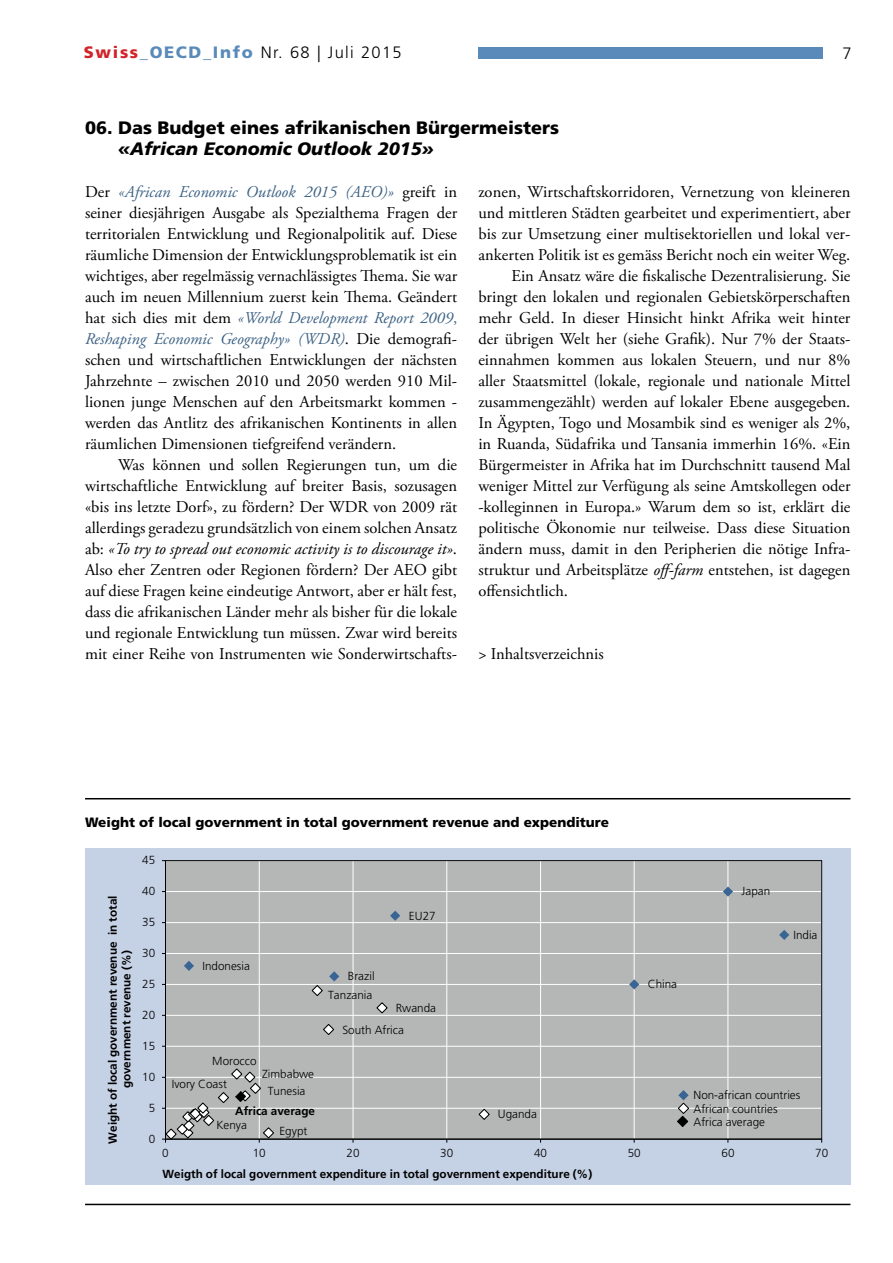
<style>
.page{position:relative;width:893px;height:1263px;background:#fff}
.page>*{position:absolute;margin:0;border:0;box-sizing:border-box;transform-origin:0 0}
.t1{font:900 18px "Frutiger LT Pro";color:#000}
.t2{font:italic 900 18px "Frutiger LT Pro";color:#000}
.t3{font:16.5px/21px "Adobe Garamond Pro";color:#000;text-align:justify}
.t4{font:300 16.5px "Frutiger LT Pro";letter-spacing:.08em;color:#000}
.t5{font:900 13.5px "Frutiger LT Pro";color:#000}
.t6{font:300 11.7px/13.5px "Frutiger LT Pro";color:#000}
.t7{font:700 11.7px/13.8px "Frutiger LT Pro";color:#000;text-align:center}
.s1{font-weight:900;color:#d2232a}
.s2{font-weight:900;color:#598aba}
.s3{font-style:italic;color:#3d6285}
.s4{color:#3d6285}
.s5{font-style:italic}
</style>
<div class="page">
<div style="left:478px;top:47px;width:345px;height:12px;background:#598aba"></div>
<hr style="left:85px;top:1204px;width:765px;height:1px;background:#000">
<div style="left:85px;top:848px;width:765px;height:336px;background:#c5d1e4"></div>
<div style="left:165px;top:861px;width:657px;height:278px;background:#b5b7b7"></div>
<hr style="left:165px;top:891px;width:657px;height:1px;background:#fff">
<hr style="left:165px;top:922px;width:657px;height:1px;background:#fff">
<hr style="left:165px;top:953px;width:657px;height:1px;background:#fff">
<hr style="left:165px;top:984px;width:657px;height:1px;background:#fff">
<hr style="left:165px;top:1015px;width:657px;height:1px;background:#fff">
<hr style="left:165px;top:1046px;width:657px;height:1px;background:#fff">
<hr style="left:165px;top:1077px;width:657px;height:1px;background:#fff">
<hr style="left:165px;top:1108px;width:657px;height:1px;background:#fff">
<hr style="left:728px;top:861px;width:1px;height:278px;background:#fff">
<hr style="left:634px;top:861px;width:1px;height:278px;background:#fff">
<hr style="left:540px;top:861px;width:1px;height:278px;background:#fff">
<hr style="left:446px;top:861px;width:1px;height:278px;background:#fff">
<hr style="left:353px;top:861px;width:1px;height:278px;background:#fff">
<hr style="left:259px;top:861px;width:1px;height:278px;background:#fff">
<hr style="left:165px;top:861px;width:1px;height:278px;background:#000">
<hr style="left:165px;top:1139px;width:657px;height:1px;background:#000">
<svg style="left:478px;top:1108px;width:13px;height:12px"></svg>
<svg style="left:323px;top:1024px;width:11px;height:11px"></svg>
<svg style="left:376px;top:1002px;width:12px;height:12px"></svg>
<svg style="left:162px;top:1067px;width:113px;height:75px"></svg>
<svg style="left:629px;top:979px;width:10px;height:10px"></svg>
<svg style="left:311px;top:971px;width:28px;height:25px"></svg>
<svg style="left:184px;top:961px;width:10px;height:10px"></svg>
<svg style="left:779px;top:930px;width:10px;height:10px"></svg>
<svg style="left:390px;top:911px;width:10px;height:10px"></svg>
<svg style="left:723px;top:886px;width:10px;height:11px"></svg>
<svg style="left:677px;top:1090px;width:12px;height:37px"></svg>
<hr style="left:85px;top:798px;width:765px;height:1px;background:#000">
<p class="t4" style="left:84px;top:43px;width:319px"><span class="s1">Swiss</span><span class="s2">_OECD_Info</span> Nr. 68 | Juli 2015</p>
<p class="t4" style="left:842px;top:43px;width:11px">7</p>
<p class="t1" style="left:85px;top:117px;width:476px">06. Das Budget eines afrikanischen Bürgermeisters</p>
<p class="t2" style="left:118px;top:138px;width:317px">«African Economic Outlook 2015»</p>
<p class="t3" style="left:85px;top:182px;width:374px">Der <span class="s3">«African Economic Outlook 2015 (AEO)»</span> greift in seiner diesjährigen Ausgabe als Spezialthema Fragen der territorialen Entwicklung und Regionalpolitik auf. Diese räumliche Dimension der Entwicklungsproblematik ist ein wichtiges, aber regelmässig vernachlässigtes Thema. Sie war auch im neuen Millennium zuerst kein Thema. Geändert hat sich dies mit dem <span class="s3">«World Development Report 2009</span><span class="s4">, </span><span class="s3">Reshaping Economic Geography» (WDR)</span>. Die demografi&shy;schen und wirtschaftlichen Entwicklungen der nächsten Jahrzehnte – zwischen 2010 und 2050 werden 910 Mil&shy;lionen junge Menschen auf den Arbeitsmarkt kommen - werden das Antlitz des afrikanischen Kontinents in allen räumlichen Dimensionen tiefgreifend verändern.</p>
<p class="t3" style="left:85px;top:455px;width:374px;text-indent:33px">Was können und sollen Regierungen tun, um die wirtschaftliche Entwicklung auf breiter Basis, sozusagen «bis ins letzte Dorf», zu fördern? Der WDR von 2009 rät allerdings geradezu grundsätzlich von einem solchen Ansatz ab: <span class="s5">«To try to spread out economic activity is to discourage it»</span>.<br>Also eher Zentren oder Regionen fördern? Der AEO gibt auf diese Fragen keine eindeutige Antwort, aber er hält fest, dass die afrikanischen Länder mehr als bisher für die lokale und regionale Entwicklung tun müssen. Zwar wird bereits mit einer Reihe von Instrumenten wie Sonderwirtschafts-</p>
<p class="t3" style="left:478px;top:182px;width:374px">zonen, Wirtschaftskorridoren, Vernetzung von kleineren</p>
<p class="t3" style="left:478px;top:203px;width:374px">und mittleren Städten gearbeitet und experimentiert, aber</p>
<p class="t3" style="left:478px;top:224px;width:374px">bis zur Umsetzung einer multisektoriellen und lokal ver-</p>
<p class="t3" style="left:478px;top:245px;width:374px">ankerten Politik ist es gemäss Bericht noch ein weiter Weg.</p>
<p class="t3" style="left:511px;top:266px;width:340px">Ein Ansatz wäre die fiskalische Dezentralisierung. Sie</p>
<p class="t3" style="left:478px;top:287px;width:374px">bringt den lokalen und regionalen Gebietskörperschaften</p>
<p class="t3" style="left:478px;top:308px;width:374px">mehr Geld. In dieser Hinsicht hinkt Afrika weit hinter</p>
<p class="t3" style="left:478px;top:329px;width:374px">der übrigen Welt her (siehe Grafik). Nur 7% der Staats-</p>
<p class="t3" style="left:478px;top:350px;width:374px">einnahmen kommen aus lokalen Steuern, und nur 8%</p>
<p class="t3" style="left:478px;top:371px;width:374px">aller Staatsmittel (lokale, regionale und nationale Mittel</p>
<p class="t3" style="left:478px;top:392px;width:374px">zusammengezählt) werden auf lokaler Ebene ausgegeben.</p>
<p class="t3" style="left:478px;top:413px;width:373px">In Ägypten, Togo und Mosambik sind es weniger als 2%,</p>
<p class="t3" style="left:478px;top:434px;width:374px">in Ruanda, Südafrika und Tansania immerhin 16%. «Ein</p>
<p class="t3" style="left:478px;top:455px;width:374px">Bürgermeister in Afrika hat im Durchschnitt tausend Mal</p>
<p class="t3" style="left:478px;top:476px;width:374px">weniger Mittel zur Verfügung als seine Amtskollegen oder</p>
<p class="t3" style="left:478px;top:497px;width:374px">-kolleginnen in Europa.» Warum dem so ist, erklärt die</p>
<p class="t3" style="left:478px;top:518px;width:374px">politische Ökonomie nur teilweise. Dass diese Situation</p>
<p class="t3" style="left:478px;top:539px;width:374px">ändern muss, damit in den Peripherien die nötige Infra-</p>
<p class="t3" style="left:478px;top:560px;width:374px">struktur und Arbeitsplätze <span class="s5">off-farm</span> entstehen, ist dagegen</p>
<p class="t3" style="left:478px;top:581px;width:91px">offensichtlich.</p>
<p class="t3" style="left:478px;top:644px;width:127px">&gt; Inhaltsverzeichnis</p>
<p class="t5" style="left:85px;top:814px;width:525px">Weight of local government in total government revenue and expenditure</p>
<p class="t7" style="left:106px;top:1143px;width:249px;rotate:-90deg">Weight of local government revenue in total government revenue (%)</p>
<p class="t6" style="left:142px;top:853px;width:14px">45</p>
<p class="t6" style="left:142px;top:884px;width:14px">40</p>
<p class="t6" style="left:142px;top:915px;width:14px">35</p>
<p class="t6" style="left:142px;top:946px;width:14px">30</p>
<p class="t6" style="left:142px;top:977px;width:14px">25</p>
<p class="t6" style="left:142px;top:1008px;width:14px">20</p>
<p class="t6" style="left:142px;top:1039px;width:14px">15</p>
<p class="t6" style="left:142px;top:1070px;width:14px">10</p>
<p class="t6" style="left:149px;top:1101px;width:8px">5</p>
<p class="t6" style="left:149px;top:1132px;width:8px">0</p>
<p class="t6" style="left:409px;top:909px;width:28px">EU27</p>
<p class="t6" style="left:203px;top:959px;width:49px">Indonesia</p>
<p class="t6" style="left:212px;top:1054px;width:46px">Morocco</p>
<p class="t6" style="left:172px;top:1078px;width:57px">Ivory Coast</p>
<p class="t6" style="left:262px;top:1067px;width:54px">Zimbabwe</p>
<p class="t6" style="left:268px;top:1084px;width:39px">Tunesia</p>
<p class="t7" style="left:235px;top:1104px;width:81px">Africa average</p>
<p class="t6" style="left:216px;top:1118px;width:32px">Kenya</p>
<p class="t6" style="left:279px;top:1125px;width:29px">Egypt</p>
<p class="t6" style="left:348px;top:969px;width:28px">Brazil</p>
<p class="t6" style="left:328px;top:988px;width:46px">Tanzania</p>
<p class="t6" style="left:396px;top:1001px;width:42px">Rwanda</p>
<p class="t6" style="left:342px;top:1023px;width:63px">South Africa</p>
<p class="t6" style="left:498px;top:1107px;width:41px">Uganda</p>
<p class="t6" style="left:648px;top:977px;width:31px">China</p>
<p class="t6" style="left:742px;top:885px;width:30px">Japan</p>
<p class="t6" style="left:793px;top:928px;width:26px">India</p>
<p class="t6" style="left:693px;top:1088px;width:108px">Non-african countries<br>African countries<br>Africa average</p>
<p class="t6" style="left:162px;top:1146px;width:8px">0</p>
<p class="t6" style="left:253px;top:1146px;width:14px">10</p>
<p class="t6" style="left:346px;top:1146px;width:14px">20</p>
<p class="t6" style="left:440px;top:1146px;width:14px">30</p>
<p class="t6" style="left:534px;top:1146px;width:14px">40</p>
<p class="t6" style="left:628px;top:1146px;width:14px">50</p>
<p class="t6" style="left:721px;top:1146px;width:14px">60</p>
<p class="t6" style="left:815px;top:1146px;width:14px">70</p>
<p class="t7" style="left:163px;top:1167px;width:431px">Weigth of local government expenditure in total government expenditure (%)</p>
</div>
